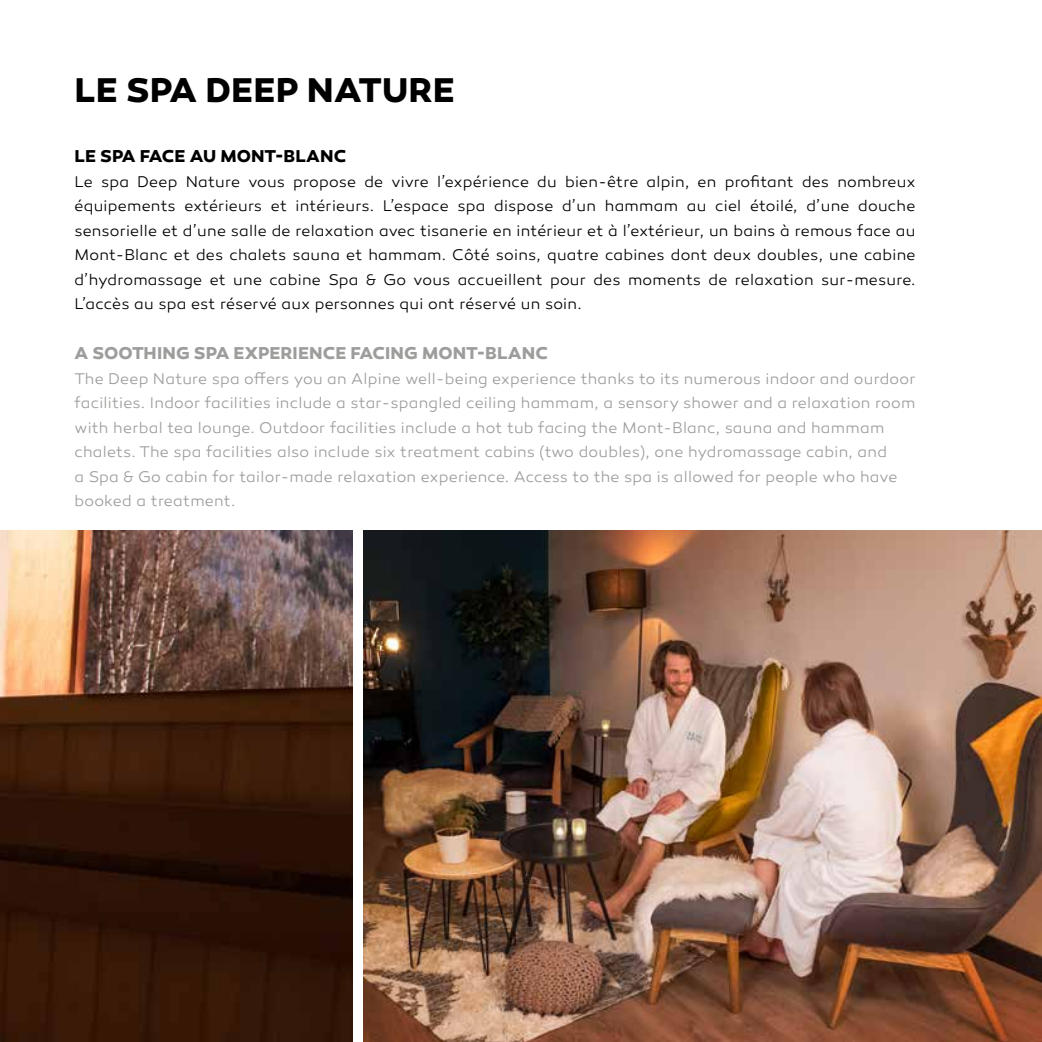
<style>
.page{position:relative;width:1042px;height:1042px;background:#fff}
.page>*{position:absolute;margin:0;border:0;box-sizing:border-box;transform-origin:0 0}
.t1{font:700 35px "Canaro";letter-spacing:.005em;color:#000}
.t2{font:700 17.5px "Canaro";letter-spacing:.005em;color:#9d9d9c}
.t3{font:700 17.5px "Canaro";letter-spacing:.005em;color:#000}
.t4{font:300 15.75px/24.5px "Canaro";letter-spacing:.015em;color:#000;text-align:justify}
.t5{font:300 15.75px/24.5px "Canaro";letter-spacing:.015em;color:#9d9d9c}
</style>
<div class="page">
<img style="left:0;top:531px;width:352px;height:511px">
<img style="left:364px;top:531px;width:678px;height:511px">
<h1 class="t1" style="left:75px;top:69px;width:382px">LE SPA DEEP NATURE</h1>
<p class="t3" style="left:74px;top:145px;width:273px">LE SPA FACE AU MONT-BLANC</p>
<p class="t4" style="left:74px;top:169px;width:842px">Le spa Deep Nature vous propose de vivre l’expérience du bien-être alpin, en profitant des nombreux équipements extérieurs et intérieurs. L’espace spa dispose d’un hammam au ciel étoilé, d’une douche sensorielle et d’une salle de relaxation avec tisanerie en intérieur et à l’extérieur, un bains à remous face au Mont-Blanc et des chalets sauna et hammam. Côté soins, quatre cabines dont deux doubles, une cabine d’hydromassage et une cabine Spa &amp; Go vous accueillent pour des moments de relaxation sur-mesure.<br>L’accès au spa est réservé aux personnes qui ont réservé un soin.</p>
<p class="t2" style="left:74px;top:342px;width:475px">A SOOTHING SPA EXPERIENCE FACING MONT-BLANC</p>
<p class="t5" style="left:74px;top:366px;width:842px">The Deep Nature spa offers you an Alpine well-being experience thanks to its numerous indoor and ourdoor facilities. Indoor facilities include a star-spangled ceiling hammam, a sensory shower and a relaxation room with herbal tea lounge. Outdoor facilities include a hot tub facing the Mont-Blanc, sauna and hammam chalets. The spa facilities also include six treatment cabins (two doubles), one hydromassage cabin, and<br>a Spa &amp; Go cabin for tailor-made relaxation experience. Access to the spa is allowed for people who have booked a treatment.</p>
</div>
